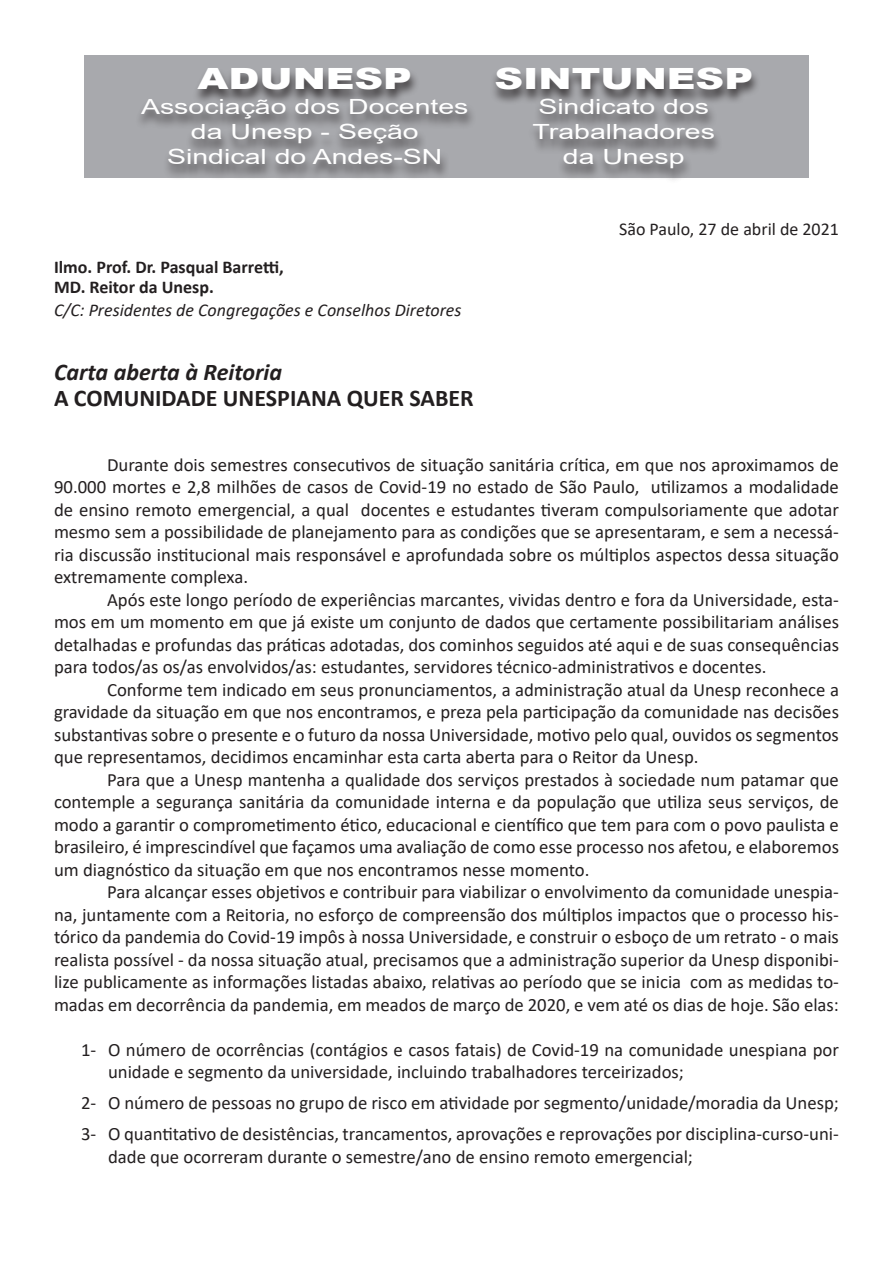
<style>
.page{position:relative;width:893px;height:1263px;background:#fff}
.page>*{position:absolute;margin:0;border:0;box-sizing:border-box;transform-origin:0 0}
.t1{font:900 29.25px "Arial";color:#fff;scale:1.36 1}
.Body_Text{font:700 24px "Calibri";color:#231f20}
.Body_Text-2{font:italic 700 24px "Calibri";color:#231f20}
.t2{font:20.85px/25px "Arial";color:#fff;text-align:center;scale:1.36 1}
.Body_Text-3{font:18.75px/22.5px "Calibri";color:#231f20;text-align:justify}
.Body_Text-4{font:italic 18px "Calibri";color:#231f20}
.Body_Text-5{font:700 18px/19.4px "Calibri";color:#231f20}
.Body_Text-6{font:18px "Calibri";color:#231f20}
</style>
<div class="page">
<div style="left:84px;top:55px;width:725px;height:123px;background:#a8a9ad"></div>
<div style="left:135px;top:68px;width:342px;height:113px;background:#231f20;opacity:.75"></div>
<div style="left:490px;top:68px;width:271px;height:116px;background:#231f20;opacity:.75"></div>
<p class="t1" style="left:198px;top:57px;width:159px">ADUNESP</p>
<p class="t2" style="left:141px;top:94px;width:242px">Associação dos Docentes da Unesp - Seção</p>
<p class="t2" style="left:167px;top:144px;width:204px">Sindical do Andes-SN</p>
<p class="Body_Text-5" style="left:54px;top:258px;width:231px">Ilmo. Prof. Dr. Pasqual Barretti,<br>MD. Reitor da Unesp.</p>
<p class="Body_Text-4" style="left:54px;top:297px;width:409px">C/C: Presidentes de Congregações e Conselhos Diretores</p>
<p class="Body_Text-2" style="left:54px;top:355px;width:230px">Carta aberta à Reitoria</p>
<p class="Body_Text" style="left:54px;top:381px;width:421px">A COMUNIDADE UNESPIANA QUER SABER</p>
<p class="t1" style="left:494px;top:57px;width:192px">SINTUNESP</p>
<p class="t2" style="left:538px;top:94px;width:127px">Sindicato dos</p>
<p class="t2" style="left:533px;top:119px;width:136px">Trabalhadores</p>
<p class="t2" style="left:563px;top:144px;width:91px">da Unesp</p>
<p class="Body_Text-6" style="left:619px;top:216px;width:221px">São Paulo, 27 de abril de 2021</p>
<p class="Body_Text-3" style="left:54px;top:453px;width:786px;text-indent:53px">Durante dois semestres consecutivos de situação sanitária crítica, em que nos aproximamos de 90.000 mortes e 2,8 milhões de casos de Covid-19 no estado de São Paulo, utilizamos a modalidade de ensino remoto emergencial, a qual docentes e estudantes tiveram compulsoriamente que adotar mesmo sem a possibilidade de planejamento para as condições que se apresentaram, e sem a necessá&shy;ria discussão institucional mais responsável e aprofundada sobre os múltiplos aspectos dessa situação extremamente complexa.</p>
<p class="Body_Text-3" style="left:54px;top:588px;width:786px;text-indent:53px">Após este longo período de experiências marcantes, vividas dentro e fora da Universidade, esta&shy;mos em um momento em que já existe um conjunto de dados que certamente possibilitariam análises detalhadas e profundas das práticas adotadas, dos cominhos seguidos até aqui e de suas consequências para todos/as os/as envolvidos/as: estudantes, servidores técnico-administrativos e docentes.</p>
<p class="Body_Text-3" style="left:54px;top:678px;width:786px;text-indent:53px">Conforme tem indicado em seus pronunciamentos, a administração atual da Unesp reconhece a gravidade da situação em que nos encontramos, e preza pela participação da comunidade nas decisões substantivas sobre o presente e o futuro da nossa Universidade, motivo pelo qual, ouvidos os segmentos que representamos, decidimos encaminhar esta carta aberta para o Reitor da Unesp.</p>
<p class="Body_Text-3" style="left:54px;top:768px;width:786px;text-indent:53px">Para que a Unesp mantenha a qualidade dos serviços prestados à sociedade num patamar que contemple a segurança sanitária da comunidade interna e da população que utiliza seus serviços, de modo a garantir o comprometimento ético, educacional e científico que tem para com o povo paulista e brasileiro, é imprescindível que façamos uma avaliação de como esse processo nos afetou, e elaboremos um diagnóstico da situação em que nos encontramos nesse momento.</p>
<p class="Body_Text-3" style="left:54px;top:880px;width:786px;text-indent:53px">Para alcançar esses objetivos e contribuir para viabilizar o envolvimento da comunidade unespia&shy;na, juntamente com a Reitoria, no esforço de compreensão dos múltiplos impactos que o processo his&shy;tórico da pandemia do Covid-19 impôs à nossa Universidade, e construir o esboço de um retrato - o mais realista possível - da nossa situação atual, precisamos que a administração superior da Unesp disponibi&shy;lize publicamente as informações listadas abaixo, relativas ao período que se inicia com as medidas to&shy;madas em decorrência da pandemia, em meados de março de 2020, e vem até os dias de hoje. São elas:</p>
<p class="Body_Text-3" style="left:108px;top:1038px;width:732px;text-indent:-27px">1- O número de ocorrências (contágios e casos fatais) de Covid-19 na comunidade unespiana por unidade e segmento da universidade, incluindo trabalhadores terceirizados;</p>
<p class="Body_Text-3" style="left:81px;top:1091px;width:759px">2- O número de pessoas no grupo de risco em atividade por segmento/unidade/moradia da Unesp;</p>
<p class="Body_Text-3" style="left:108px;top:1122px;width:732px;text-indent:-27px">3- O quantitativo de desistências, trancamentos, aprovações e reprovações por disciplina-curso-uni&shy;dade que ocorreram durante o semestre/ano de ensino remoto emergencial;</p>
</div>
